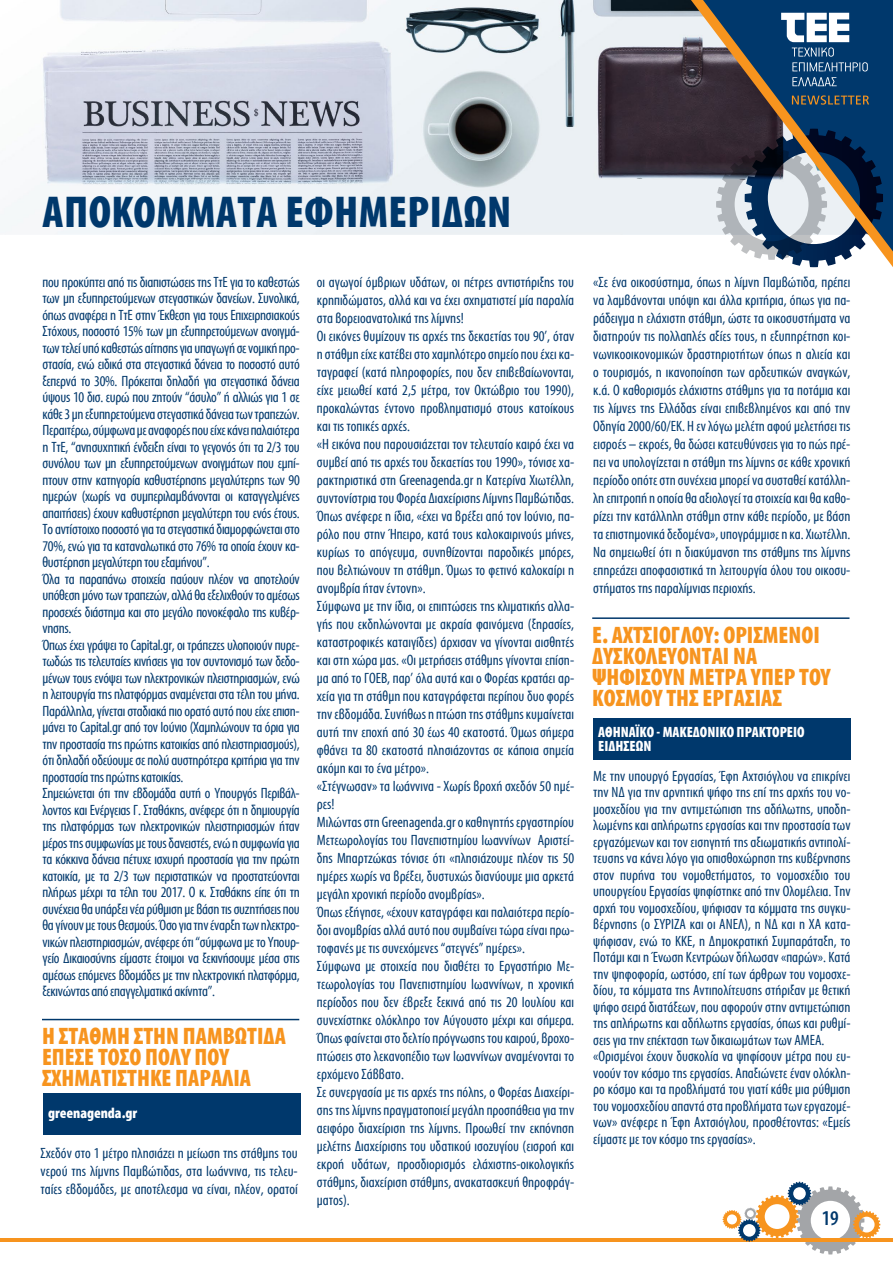
<style>
.page{position:relative;width:893px;height:1263px;background:#fff}
.page>*{position:absolute;margin:0;border:0;box-sizing:border-box;transform-origin:0 0}
.t1{font:700 45px "Myriad Condensed Greek";letter-spacing:.01em;color:#00386c}
.t2{font:700 24px/21px "Myriad Condensed Greek";color:#f7941e}
.t3{font:500 21px "Myriad Condensed Greek";color:#00386c}
.t4{font:15px/18px "Myriad Condensed Greek";color:#00386c;text-align:justify}
.t5{font:15px/16.5px "Myriad Condensed Greek";letter-spacing:-.02em;color:#00386c}
.t6{font:700 15px/13.5px "Myriad Condensed Greek";color:#fff}
</style>
<div class="page">
<hr style="left:0;top:1238px;width:893px;height:3px;background:#f7941e">
<svg style="left:723px;top:1182px;width:157px;height:72px"></svg>
<img style="left:0;top:0;width:691px;height:234px">
<svg style="left:691px;top:0;width:202px;height:267px;background:#596778"></svg>
<svg style="left:792px;top:95px;width:77px;height:10px"></svg>
<svg style="left:781px;top:13px;width:87px;height:58px"></svg>
<svg style="left:792px;top:77px;width:45px;height:9px"></svg>
<hr style="left:42px;top:1019px;width:257px;height:1px;background:#00386c">
<hr style="left:592px;top:617px;width:257px;height:2px;background:#00386c">
<div style="left:43px;top:1093px;width:257px;height:41px;background:#00386c"></div>
<div style="left:593px;top:719px;width:257px;height:41px;background:#00386c"></div>
<h1 class="t1" style="left:43px;top:189px;width:470px">ΑΠΟΚΟΜΜΑΤΑ ΕΦΗΜΕΡΙΔΩΝ</h1>
<p class="t5" style="left:43px;top:274px;width:259px">που προκύπτει από τις διαπιστώσεις της ΤτΕ για το καθεστώς των μη εξυπηρετούμενων στεγαστικών δανείων. Συνολικά, όπως αναφέρει η ΤτΕ στην Έκθεση για τους Επιχειρησιακούς Στόχους, ποσοστό 15% των μη εξυπηρετούμενων ανοιγμά&shy;των τελεί υπό καθεστώς αίτησης για υπαγωγή σε νομική προ&shy;στασία, ενώ ειδικά στα στεγαστικά δάνεια το ποσοστό αυτό ξεπερνά το 30%. Πρόκειται δηλαδή για στεγαστικά δάνεια ύψους 10 δισ. ευρώ που ζητούν “άσυλο” ή αλλιώς για 1 σε κάθε 3 μη εξυπηρετούμενα στεγαστικά δάνεια των τραπεζών.<br>Περαιτέρω, σύμφωνα με αναφορές που είχε κάνει παλαιότερα η ΤτΕ, “ανησυχητική ένδειξη είναι το γεγονός ότι τα 2/3 του συνόλου των μη εξυπηρετούμενων ανοιγμάτων που εμπί&shy;πτουν στην κατηγορία καθυστέρησης μεγαλύτερης των 90 ημερών (χωρίς να συμπεριλαμβάνονται οι καταγγελμένες απαιτήσεις) έχουν καθυστέρηση μεγαλύτερη του ενός έτους.<br>Το αντίστοιχο ποσοστό για τα στεγαστικά διαμορφώνεται στο 70%, ενώ για τα καταναλωτικά στο 76% τα οποία έχουν κα&shy;θυστέρηση μεγαλύτερη του εξαμήνου”.<br>Όλα τα παραπάνω στοιχεία παύουν πλέον να αποτελούν υπόθεση μόνο των τραπεζών, αλλά θα εξελιχθούν το αμέσως προσεχές διάστημα και στο μεγάλο πονοκέφαλο της κυβέρ&shy;νησης.<br>Όπως έχει γράψει το Capital.gr, οι τράπεζες υλοποιούν πυρε&shy;τωδώς τις τελευταίες κινήσεις για τον συντονισμό των δεδο&shy;μένων τους ενόψει των ηλεκτρονικών πλειστηριασμών, ενώ η λειτουργία της πλατφόρμας αναμένεται στα τέλη του μήνα.<br>Παράλληλα, γίνεται σταδιακά πιο ορατό αυτό που είχε επιση&shy;μάνει το Capital.gr από τον Ιούνιο (Χαμηλώνουν τα όρια για την προστασία της πρώτης κατοικίας από πλειστηριασμούς), ότι δηλαδή οδεύουμε σε πολύ αυστηρότερα κριτήρια για την προστασία της πρώτης κατοικίας.<br>Σημειώνεται ότι την εβδομάδα αυτή ο Υπουργός Περιβάλ&shy;λοντος και Ενέργειας Γ. Σταθάκης, ανέφερε ότι η δημιουργία της πλατφόρμας των ηλεκτρονικών πλειστηριασμών ήταν μέρος της συμφωνίας με τους δανειστές, ενώ η συμφωνία για τα κόκκινα δάνεια πέτυχε ισχυρή προστασία για την πρώτη κατοικία, με τα 2/3 των περιστατικών να προστατεύονται πλήρως μέχρι τα τέλη του 2017. Ο κ. Σταθάκης είπε ότι τη συνέχεια θα υπάρξει νέα ρύθμιση με βάση τις συζητήσεις που θα γίνουν με τους Θεσμούς. Όσο για την έναρξη των ηλεκτρο&shy;νικών πλειστηριασμών, ανέφερε ότι “σύμφωνα με το Υπουρ&shy;γείο Δικαιοσύνης είμαστε έτοιμοι να ξεκινήσουμε μέσα στις αμέσως επόμενες βδομάδες με την ηλεκτρονική πλατφόρμα, ξεκινώντας από επαγγελματικά ακίνητα”.</p>
<h2 class="t2" style="left:42px;top:1026px;width:245px">Η ΣΤΑΘΜΗ ΣΤΗΝ ΠΑΜΒΩΤΙΔΑ<br>ΕΠΕΣΕ ΤΟΣΟ ΠΟΛΥ ΠΟΥ<br>ΣΧΗΜΑΤΙΣΤΗΚΕ ΠΑΡΑΛΙΑ</h2>
<p class="t6" style="left:48px;top:1107px;width:91px">greenagenda.gr</p>
<p class="t4" style="left:40px;top:1145px;width:259px">Σχεδόν στο 1 μέτρο πλησιάζει η μείωση της στάθμης του νερού της λίμνης Παμβώτιδας, στα Ιωάννινα, τις τελευ&shy;ταίες εβδομάδες, με αποτέλεσμα να είναι, πλέον, ορατοί</p>
<p class="t4" style="left:317px;top:273px;width:259px;text-align:left">οι αγωγοί όμβριων υδάτων, οι πέτρες αντιστήριξης του κρηπιδώματος, αλλά και να έχει σχηματιστεί μία παραλία στα βορειοανατολικά της λίμνης!<br>Οι εικόνες θυμίζουν τις αρχές της δεκαετίας του 90’, όταν η στάθμη είχε κατέβει στο χαμηλότερο σημείο που έχει κα&shy;ταγραφεί (κατά πληροφορίες, που δεν επιβεβαίωνονται, είχε μειωθεί κατά 2,5 μέτρα, τον Οκτώβριο του 1990), προκαλώντας έντονο προβληματισμό στους κατοίκους και τις τοπικές αρχές.<br>«Η εικόνα που παρουσιάζεται τον τελευταίο καιρό έχει να συμβεί από τις αρχές του δεκαετίας του 1990», τόνισε χα&shy;ρακτηριστικά στη Greenagenda.gr η Κατερίνα Χιωτέλλη, συντονίστρια του Φορέα Διαχείρισης Λίμνης Παμβώτιδας.<br>Όπως ανέφερε η ίδια, «έχει να βρέξει από τον Ιούνιο, πα&shy;ρόλο που στην Ήπειρο, κατά τους καλοκαιρινούς μήνες, κυρίως το απόγευμα, συνηθίζονται παροδικές μπόρες, που βελτιώνουν τη στάθμη. Όμως το φετινό καλοκαίρι η ανομβρία ήταν έντονη».<br>Σύμφωνα με την ίδια, οι επιπτώσεις της κλιματικής αλλα&shy;γής που εκδηλώνονται με ακραία φαινόμενα (ξηρασίες, καταστροφικές καταιγίδες) άρχισαν να γίνονται αισθητές και στη χώρα μας. «Οι μετρήσεις στάθμης γίνονται επίση&shy;μα από το ΓΟΕΒ, παρ’ όλα αυτά και ο Φορέας κρατάει αρ&shy;χεία για τη στάθμη που καταγράφεται περίπου δυο φορές την εβδομάδα. Συνήθως η πτώση της στάθμης κυμαίνεται αυτή την εποχή από 30 έως 40 εκατοστά. Όμως σήμερα φθάνει τα 80 εκατοστά πλησιάζοντας σε κάποια σημεία ακόμη και το ένα μέτρο».<br>«Στέγνωσαν» τα Ιωάννινα - Χωρίς βροχή σχεδόν 50 ημέ&shy;ρες!<br>Μιλώντας στη Greenagenda.gr ο καθηγητής εργαστηρίου Μετεωρολογίας του Πανεπιστημίου Ιωαννίνων Αριστεί&shy;δης Μπαρτζώκας τόνισε ότι «πλησιάζουμε πλέον τις 50 ημέρες χωρίς να βρέξει, δυστυχώς διανύουμε μια αρκετά μεγάλη χρονική περίοδο ανομβρίας».<br>Όπως εξήγησε, «έχουν καταγράφει και παλαιότερα περίο&shy;δοι ανομβρίας αλλά αυτό που συμβαίνει τώρα είναι πρω&shy;τοφανές με τις συνεχόμενες “στεγνές” ημέρες».<br>Σύμφωνα με στοιχεία που διαθέτει το Εργαστήριο Με&shy;τεωρολογίας του Πανεπιστημίου Ιωαννίνων, η χρονική περίοδος που δεν έβρεξε ξεκινά από τις 20 Ιουλίου και συνεχίστηκε ολόκληρο τον Αύγουστο μέχρι και σήμερα.<br>Όπως φαίνεται στο δελτίο πρόγνωσης του καιρού, βροχο&shy;πτώσεις στο λεκανοπέδιο των Ιωαννίνων αναμένονται το ερχόμενο Σάββατο.<br>Σε συνεργασία με τις αρχές της πόλης, ο Φορέας Διαχείρι&shy;σης της λίμνης πραγματοποιεί μεγάλη προσπάθεια για την αειφόρο διαχείριση της λίμνης. Προωθεί την εκπόνηση μελέτης Διαχείρισης του υδατικού ισοζυγίου (εισροή και εκροή υδάτων, προσδιορισμός ελάχιστης-οικολογικής στάθμης, διαχείριση στάθμης, ανακατασκευή θηροφράγ&shy;ματος).</p>
<p class="t4" style="left:593px;top:273px;width:259px">«Σε ένα οικοσύστημα, όπως η λίμνη Παμβώτιδα, πρέπει να λαμβάνονται υπόψη και άλλα κριτήρια, όπως για πα&shy;ράδειγμα η ελάχιστη στάθμη, ώστε τα οικοσυστήματα να διατηρούν τις πολλαπλές αξίες τους, η εξυπηρέτηση κοι&shy;νωνικοοικονομικών δραστηριοτήτων όπως η αλιεία και ο τουρισμός, η ικανοποίηση των αρδευτικών αναγκών, κ.ά. Ο καθορισμός ελάχιστης στάθμης για τα ποτάμια και τις λίμνες της Ελλάδας είναι επιβεβλημένος και από την Οδηγία 2000/60/ΕΚ. Η εν λόγω μελέτη αφού μελετήσει τις εισροές – εκροές, θα δώσει κατευθύνσεις για το πώς πρέ&shy;πει να υπολογίζεται η στάθμη της λίμνης σε κάθε χρονική περίοδο οπότε στη συνέχεια μπορεί να συσταθεί κατάλλη&shy;λη επιτροπή η οποία θα αξιολογεί τα στοιχεία και θα καθο&shy;ρίζει την κατάλληλη στάθμη στην κάθε περίοδο, με βάση τα επιστημονικά δεδομένα», υπογράμμισε η κα. Χιωτέλλη.<br>Να σημειωθεί ότι η διακύμανση της στάθμης της λίμνης επηρεάζει αποφασιστικά τη λειτουργία όλου του οικοσυ&shy;στήματος της παραλίμνιας περιοχής.</p>
<h2 class="t2" style="left:592px;top:625px;width:241px">Ε. ΑΧΤΣΙΟΓΛΟΥ: ΟΡΙΣΜΕΝΟΙ<br>ΔΥΣΚΟΛΕΥΟΝΤΑΙ ΝΑ<br>ΨΗΦΙΣΟΥΝ ΜΕΤΡΑ ΥΠ ΕΡ ΤΟΥ<br>ΚΟΣΜΟΥ ΤΗΣ ΕΡΓΑΣΙΑΣ</h2>
<p class="t6" style="left:598px;top:726px;width:208px">ΑΘΗΝΑΪΚΟ - ΜΑΚΕΔΟΝΙΚΟ ΠΡΑΚΤΟΡΕΙΟ<br>ΕΙΔΗΣΕΩΝ</p>
<p class="t4" style="left:593px;top:768px;width:259px;line-height:16.5px;text-align:left">Με την υπουργό Εργασίας, Έφη Αχτσιόγλου να επικρίνει την ΝΔ για την αρνητική ψήφο της επί της αρχής του νο&shy;μοσχεδίου για την αντιμετώπιση της αδήλωτης, υποδη&shy;λωμένης και απλήρωτης εργασίας και την προστασία των εργαζόμενων και τον εισηγητή της αξιωματικής αντιπολί&shy;τευσης να κάνει λόγο για οπισθοχώρηση της κυβέρνησης στον πυρήνα του νομοθετήματος, το νομοσχέδιο του υπουργείου Εργασίας ψηφίστηκε από την Ολομέλεια. Την αρχή του νομοσχεδίου, ψήφισαν τα κόμματα της συγκυ&shy;βέρνησης (ο ΣΥΡΙΖΑ και οι ΑΝΕΛ), η ΝΔ και η ΧΑ κατα&shy;ψήφισαν, ενώ το ΚΚΕ, η Δημοκρατική Συμπαράταξη, το Ποτάμι και η Ένωση Κεντρώων δήλωσαν «παρών». Κατά την ψηφοφορία, ωστόσο, επί των άρθρων του νομοσχε&shy;δίου, τα κόμματα της Αντιπολίτευσης στήριξαν με θετική ψήφο σειρά διατάξεων, που αφορούν στην αντιμετώπιση της απλήρωτης και αδήλωτης εργασίας, όπως και ρυθμί&shy;σεις για την επέκταση των δικαιωμάτων των ΑΜΕΑ. «Ορισμένοι έχουν δυσκολία να ψηφίσουν μέτρα που ευ&shy;νοούν τον κόσμο της εργασίας. Απαξιώνετε έναν ολόκλη&shy;ρο κόσμο και τα προβλήματά του γιατί κάθε μια ρύθμιση του νομοσχεδίου απαντά στα προβλήματα των εργαζομέ&shy;νων» ανέφερε η Έφη Αχτσιόγλου, προσθέτοντας: «Εμείς είμαστε με τον κόσμο της εργασίας».</p>
<h3 class="t3" style="left:822px;top:1208px;width:19px">19</h3>
</div>
